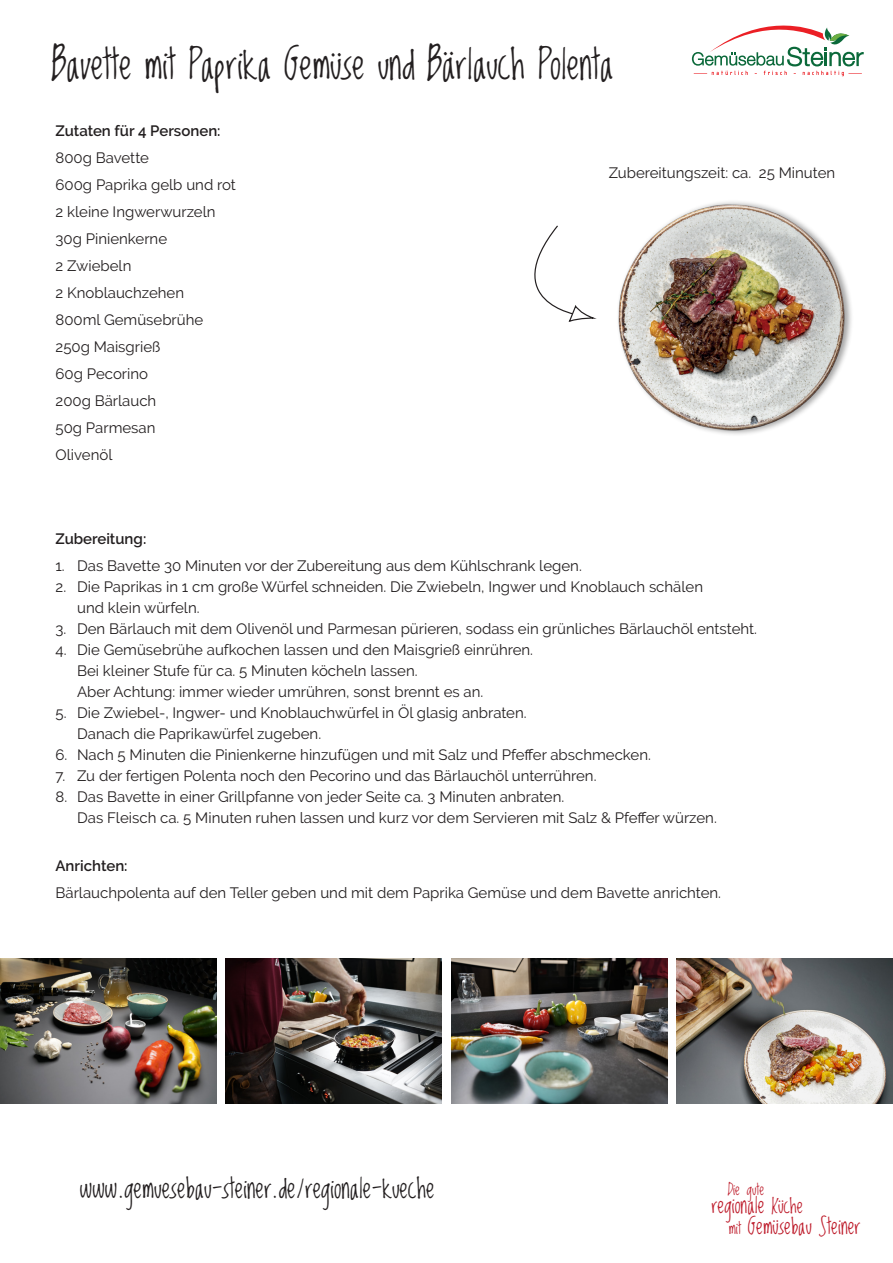
<style>
.page{position:relative;width:893px;height:1263px;background:#fff}
.page>*{position:absolute;margin:0;border:0;box-sizing:border-box;transform-origin:0 0}
.t1{font:40.5px "Lovedbythe King";color:#231f20}
.t2{font:27px "Lovedbythe King";color:#231f20}
.t3{font:21.6px/21.1px "Lovedbythe King";color:#be1d2c}
.t4{font:15.3px "Lovedbythe King";color:#be1d2c}
.t5{font:15px/27px "Raleway";color:#231f20}
.t6{font:600 15px "Raleway";color:#231f20}
.s1{font-size:19.8px}
.s2{font-size:16.2px}
</style>
<div class="page">
<svg style="left:534px;top:225px;width:61px;height:97px"></svg>
<img style="left:618px;top:201px;width:234px;height:234px">
<img style="left:0;top:959px;width:216px;height:144px">
<img style="left:226px;top:959px;width:216px;height:144px">
<img style="left:451px;top:959px;width:216px;height:144px">
<img style="left:677px;top:959px;width:216px;height:144px">
<svg style="left:692px;top:25px;width:172px;height:51px"></svg>
<h1 class="t1" style="left:52px;top:36px;width:564px">Bavette mit Paprika Gemüse und Bärlauch Polenta</h1>
<p class="t6" style="left:56px;top:122px;width:167px">Zutaten für 4 Personen:</p>
<p class="t5" style="left:56px;top:144px;width:182px">800g Bavette<br>600g Paprika gelb und rot<br>2 kleine Ingwerwurzeln<br>30g Pinienkerne<br>2 Zwiebeln<br>2 Knoblauchzehen<br>800ml Gemüsebrühe<br>250g Maisgrieß<br>60g Pecorino<br>200g Bärlauch<br>50g Parmesan<br>Olivenöl</p>
<p class="t5" style="left:609px;top:159px;width:228px">Zubereitungszeit: ca. 25 Minuten</p>
<p class="t6" style="left:56px;top:530px;width:92px">Zubereitung:</p>
<p class="t5" style="left:56px;top:552px;width:528px">1. Das Bavette 30 Minuten vor der Zubereitung aus dem Kühlschrank legen.</p>
<p class="t5" style="left:77px;top:576px;width:627px;line-height:21px;text-indent:-22px">2. Die Paprikas in 1 cm große Würfel schneiden. Die Zwiebeln, Ingwer und Knoblauch schälen und klein würfeln.</p>
<p class="t5" style="left:56px;top:615px;width:703px">3. Den Bärlauch mit dem Olivenöl und Parmesan pürieren, sodass ein grünliches Bärlauchöl entsteht.</p>
<p class="t5" style="left:77px;top:639px;width:457px;line-height:21px;text-indent:-22px">4. Die Gemüsebrühe aufkochen lassen und den Maisgrieß einrühren.<br>Bei kleiner Stufe für ca. 5 Minuten köcheln lassen.<br>Aber Achtung: immer wieder umrühren, sonst brennt es an.</p>
<p class="t5" style="left:77px;top:702px;width:451px;line-height:21px;text-indent:-22px">5. Die Zwiebel-, Ingwer- und Knoblauchwürfel in Öl glasig anbraten.<br>Danach die Paprikawürfel zugeben.</p>
<p class="t5" style="left:56px;top:741px;width:597px">6. Nach 5 Minuten die Pinienkerne hinzufügen und mit Salz und Pfeffer abschmecken.</p>
<p class="t5" style="left:56px;top:762px;width:542px">7. Zu der fertigen Polenta noch den Pecorino und das Bärlauchöl unterrühren.</p>
<p class="t5" style="left:77px;top:786px;width:641px;line-height:21px;text-indent:-22px">8. Das Bavette in einer Grillpfanne von jeder Seite ca. 3 Minuten anbraten.<br>Das Fleisch ca. 5 Minuten ruhen lassen und kurz vor dem Servieren mit Salz &amp; Pfeffer würzen.</p>
<p class="t6" style="left:56px;top:857px;width:74px">Anrichten:</p>
<p class="t5" style="left:56px;top:879px;width:667px">Bärlauchpolenta auf den Teller geben und mit dem Paprika Gemüse und dem Bavette anrichten.</p>
<h2 class="t2" style="left:80px;top:1170px;width:356px">www.gemuesebau-steiner.de/regionale-kueche</h2>
<p class="t4" style="left:728px;top:1178px;width:38px">Die gute</p>
<h3 class="t3" style="left:729px;top:1196px;width:134px;text-indent:-17px">regionale <span class="s1">Küche<br></span><span class="s2">mit</span> Gemüsebau Steiner</h3>
</div>
